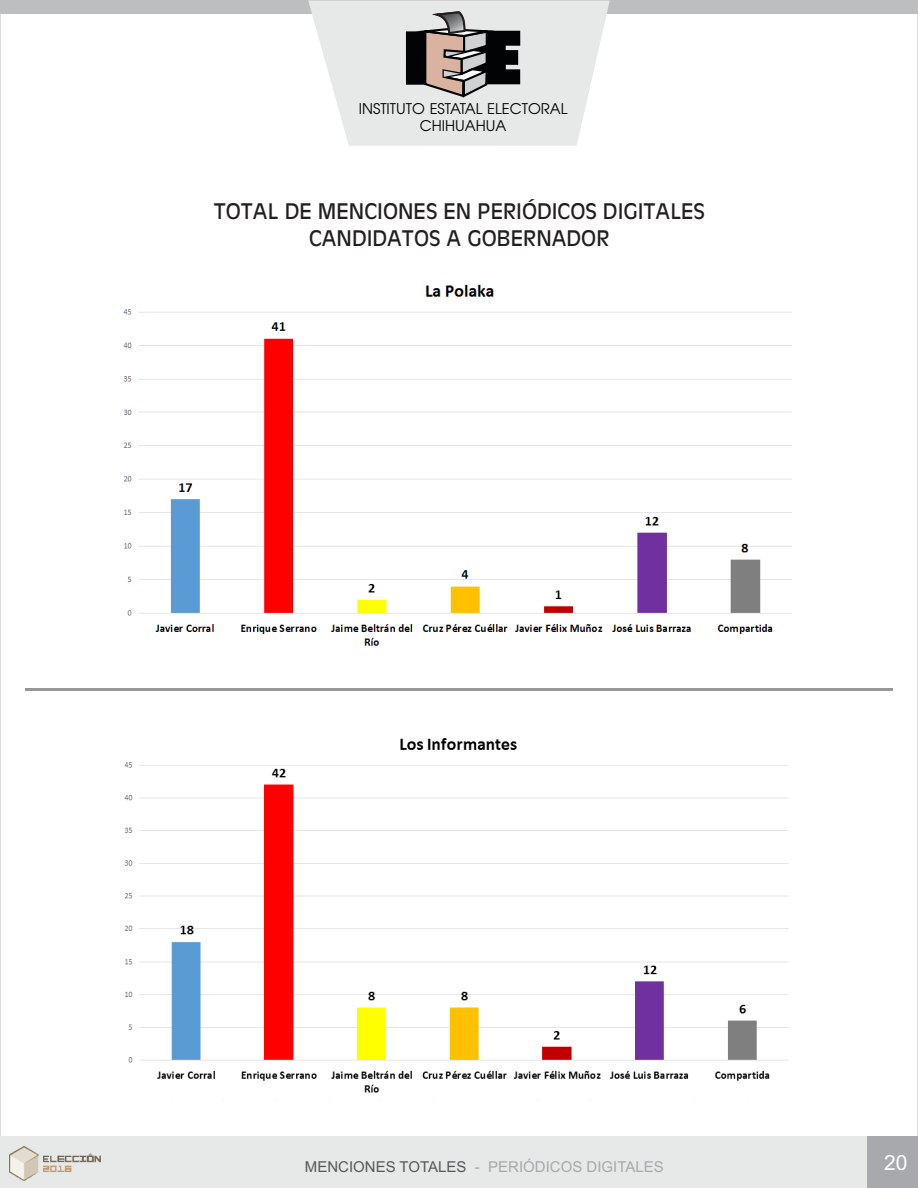
<style>
.page{position:relative;width:918px;height:1188px;background:#fff}
.page>*{position:absolute;margin:0;border:0;box-sizing:border-box;transform-origin:0 0}
.t1{font:21px/26.7px "Antique Olive";color:#231f20;text-align:center}
.t2{font:21px "Arial";color:#fff}
.t3{font:15px "Arial";color:#a7a9ac}
.t4{font:14.7px/17.4px "Avian";color:#020304;text-align:center}
.s1{color:#58595b}
</style>
<div class="page">
<div style="left:0;top:0;width:918px;height:14px;background:#bcbec0"></div>
<svg style="left:309px;top:2px;width:301px;height:144px;fill:#e7e8e8"></svg>
<svg style="left:406px;top:9px;width:114px;height:90px;background:#8a8482"></svg>
<hr style="left:25px;top:688px;width:868px;height:2px;background:#949698">
<img style="left:123px;top:284px;width:669px;height:362px">
<img style="left:124px;top:738px;width:665px;height:363px">
<div style="left:0;top:1137px;width:918px;height:51px;background:#e7e8e8"></div>
<img style="left:9px;top:1146px;width:91px;height:34px">
<div style="left:868px;top:1137px;width:50px;height:51px;background:#a7a9ac"></div>
<p class="t4" style="left:359px;top:101px;width:210px">INSTITUTO ESTATAL ELECTORAL<br>CHIHUAHUA</p>
<p class="t1" style="left:214px;top:199px;width:492px">TOTAL DE MENCIONES EN PERIÓDICOS DIGITALES<br>CANDIDATOS A GOBERNADOR</p>
<p class="t3" style="left:305px;top:1161px;width:360px"><span class="s1">MENCIONES TOTALES</span> - PERIÓDICOS DIGITALES</p>
<p class="t2" style="left:884px;top:1155px;width:25px">20</p>
</div>
